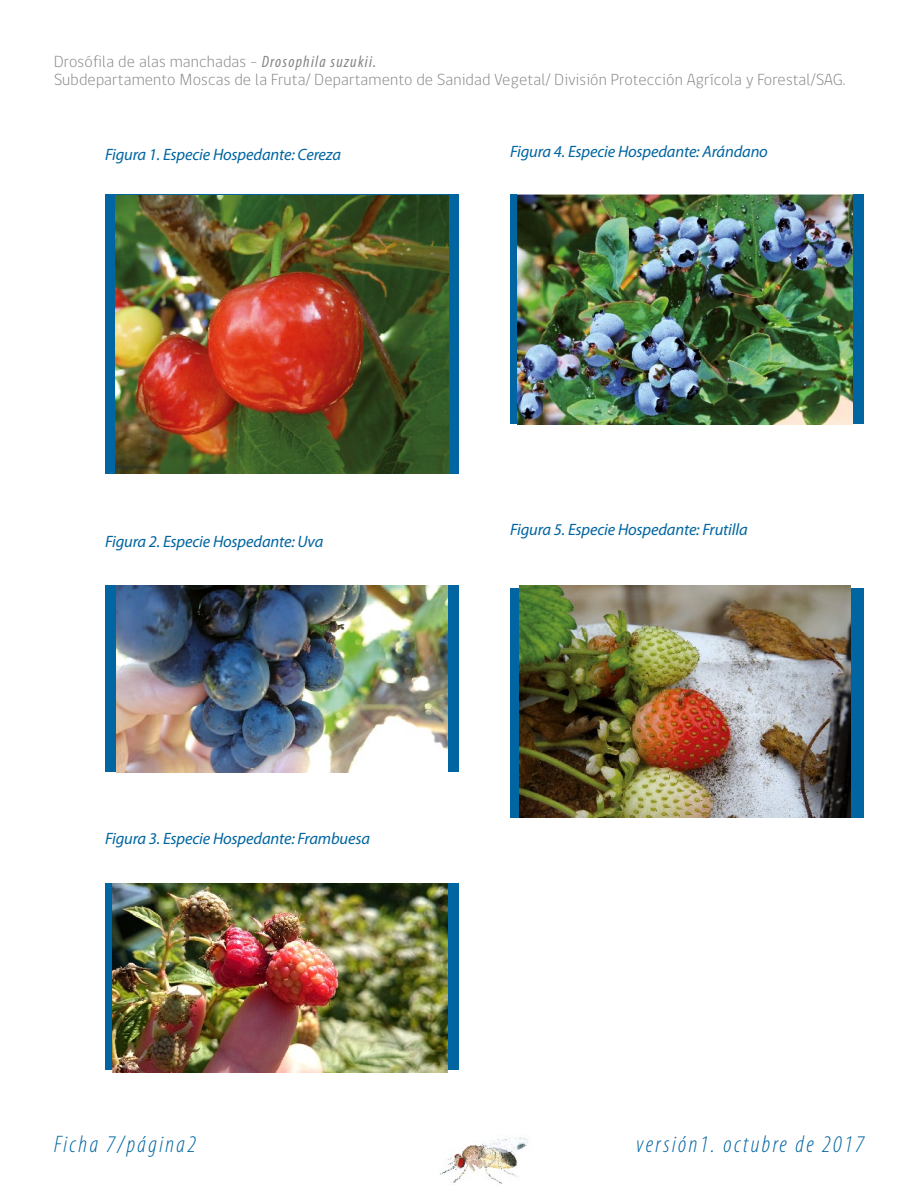
<style>
.page{position:relative;width:918px;height:1188px;background:#fff}
.page>*{position:absolute;margin:0;border:0;box-sizing:border-box;transform-origin:0 0}
.t1{font:italic 300 condensed 24px "Myriad Pro";letter-spacing:.1em;color:#0065a0}
.t2{font:italic 16.5px "Myriad Pro";letter-spacing:-.01em;color:#0065a0}
.t3{font:300 16.5px/18px "gob CL";letter-spacing:.01em;color:#858584}
.s1{font-family:"Myriad Pro";font-weight:400;font-style:italic;font-stretch:condensed}
</style>
<div class="page">
<img style="left:440px;top:1137px;width:88px;height:47px">
<div style="left:510px;top:194px;width:354px;height:230px;background:#0065a0"></div>
<div style="left:510px;top:588px;width:354px;height:229px;background:#0065a0"></div>
<div style="left:105px;top:194px;width:354px;height:280px;background:#0065a0"></div>
<div style="left:105px;top:586px;width:354px;height:186px;background:#0065a0"></div>
<div style="left:105px;top:884px;width:354px;height:186px;background:#0065a0"></div>
<img style="left:116px;top:195px;width:332px;height:278px">
<img style="left:117px;top:586px;width:330px;height:186px">
<img style="left:112px;top:884px;width:335px;height:188px">
<img style="left:518px;top:194px;width:334px;height:230px">
<img style="left:519px;top:586px;width:331px;height:231px">
<p class="t3" style="left:54px;top:53px;width:793px">Drosófila de alas manchadas – <span class="s1">Drosophila suzukii.<br></span>Subdepartamento Moscas de la Fruta/ Departamento de Sanidad Vegetal/ División Protección Agrícola y Forestal/SAG.</p>
<p class="t2" style="left:105px;top:145px;width:238px">Figura 1. Especie Hospedante: Cereza</p>
<p class="t2" style="left:510px;top:141px;width:259px">Figura 4. Especie Hospedante: Arándano</p>
<p class="t2" style="left:105px;top:532px;width:220px">Figura 2. Especie Hospedante: Uva</p>
<p class="t2" style="left:105px;top:829px;width:267px">Figura 3. Especie Hospedante: Frambuesa</p>
<p class="t2" style="left:510px;top:519px;width:239px">Figura 5. Especie Hospedante: Frutilla</p>
<h1 class="t1" style="left:54px;top:1131px;width:144px">Ficha 7/página2</h1>
<h1 class="t1" style="left:636px;top:1131px;width:229px">versión1. octubre de 2017</h1>
</div>
